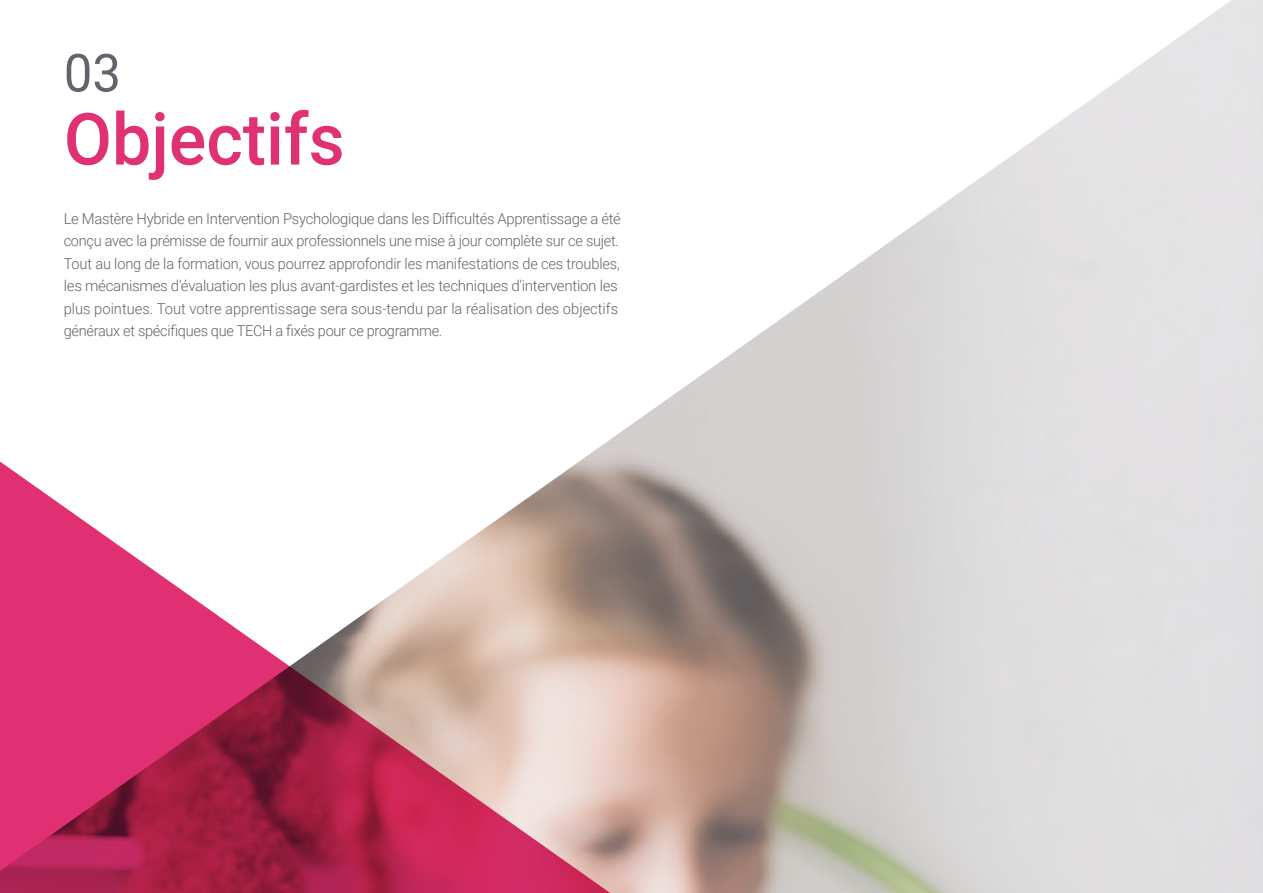
<style>
.page{position:relative;width:1263px;height:893px;background:#fff}
.page>*{position:absolute;margin:0;border:0;box-sizing:border-box;transform-origin:0 0}
.t1{font:500 72px "Roboto";color:#df3174}
.t2{font:52.5px "Roboto";color:#61646a}
.t3{font:300 15px/22.5px "Roboto";letter-spacing:-.02em;color:#61646a}
</style>
<div class="page">
<img style="left:601px;top:0;width:662px;height:893px">
<svg style="left:0;top:446px;width:640px;height:447px"></svg>
<h2 class="t2" style="left:64px;top:36px;width:59px">03</h2>
<h1 class="t1" style="left:64px;top:89px;width:282px">Objectifs</h1>
<p class="t3" style="left:64px;top:207px;width:559px">Le Mastère Hybride en Intervention Psychologique dans les Difficultés Apprentissage a été conçu avec la prémisse de fournir aux professionnels une mise à jour complète sur ce sujet.<br>Tout au long de la formation, vous pourrez approfondir les manifestations de ces troubles, les mécanismes d'évaluation les plus avant-gardistes et les techniques d'intervention les plus pointues. Tout votre apprentissage sera sous-tendu par la réalisation des objectifs généraux et spécifiques que TECH a fixés pour ce programme.</p>
</div>
